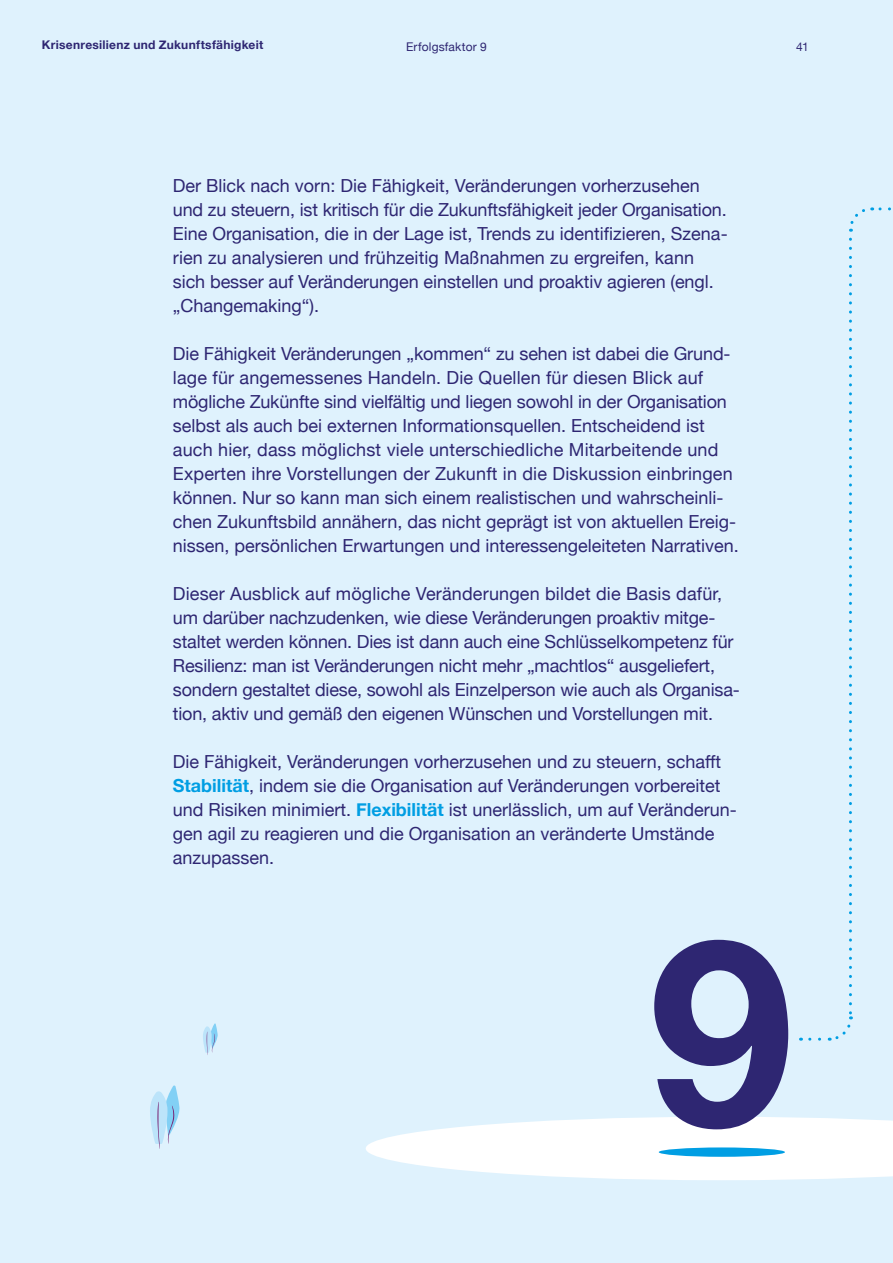
<style>
.page{position:relative;width:893px;height:1263px;background:#dff2fd}
.page>*{position:absolute;margin:0;border:0;box-sizing:border-box;transform-origin:0 0}
.t1{font:700 260.7px "Helvetica Neue";color:#2e2672}
.t2{font:18px/24px "Helvetica Neue";color:#2e2672}
.t3{font:700 12px "Helvetica Neue";letter-spacing:.025em;color:#2e2672}
.t4{font:12px "Helvetica Neue";letter-spacing:.015em;color:#2e2672}
.s1{font-weight:700;color:#009ee3}
</style>
<div class="page">
<svg style="left:366px;top:1117px;width:527px;height:63px"></svg>
<div style="left:659px;top:1147px;width:126px;height:10px;background:#009ee3;border-radius:50%"></div>
<svg style="left:849px;top:207px;width:42px;height:25px"></svg>
<svg style="left:829px;top:239px;width:24px;height:802px"></svg>
<svg style="left:800px;top:1038px;width:20px;height:3px"></svg>
<svg style="left:203px;top:1023px;width:15px;height:32px"></svg>
<svg style="left:150px;top:1085px;width:30px;height:64px"></svg>
<p class="t3" style="left:42px;top:35px;width:223px">Krisenresilienz und Zukunftsfähigkeit</p>
<p class="t4" style="left:796px;top:38px;width:14px">41</p>
<p class="t4" style="left:406px;top:38px;width:82px">Erfolgsfaktor 9</p>
<p class="t2" style="left:173px;top:175px;width:556px">Der Blick nach vorn: Die Fähigkeit, Veränderungen vorherzusehen und zu steuern, ist kritisch für die Zukunftsfähigkeit jeder Organisation.<br>Eine Organisation, die in der Lage ist, Trends zu identifizieren, Szena&shy;rien zu analysieren und frühzeitig Maßnahmen zu ergreifen, kann sich besser auf Veränderungen einstellen und proaktiv agieren (engl. „Changemaking“).</p>
<p class="t2" style="left:173px;top:343px;width:567px">Die Fähigkeit Veränderungen „kommen“ zu sehen ist dabei die Grund&shy;lage für angemessenes Handeln. Die Quellen für diesen Blick auf mögliche Zukünfte sind vielfältig und liegen sowohl in der Organisation selbst als auch bei externen Informationsquellen. Entscheidend ist auch hier, dass möglichst viele unterschiedliche Mitarbeitende und Experten ihre Vorstellungen der Zukunft in die Diskussion einbringen können. Nur so kann man sich einem realistischen und wahrscheinli&shy;chen Zukunftsbild annähern, das nicht geprägt ist von aktuellen Ereig&shy;nissen, persönlichen Erwartungen und interessengeleiteten Narrativen.</p>
<p class="t2" style="left:173px;top:583px;width:568px">Dieser Ausblick auf mögliche Veränderungen bildet die Basis dafür, um darüber nachzudenken, wie diese Veränderungen proaktiv mitge&shy;staltet werden können. Dies ist dann auch eine Schlüsselkompetenz für Resilienz: man ist Veränderungen nicht mehr „machtlos“ ausgeliefert, sondern gestaltet diese, sowohl als Einzelperson wie auch als Organisa&shy;tion, aktiv und gemäß den eigenen Wünschen und Vorstellungen mit.</p>
<p class="t2" style="left:173px;top:751px;width:565px">Die Fähigkeit, Veränderungen vorherzusehen und zu steuern, schafft <span class="s1">Stabilität</span>, indem sie die Organisation auf Veränderungen vorbereitet und Risiken minimiert. <span class="s1">Flexibilität</span> ist unerlässlich, um auf Veränderun&shy;gen agil zu reagieren und die Organisation an veränderte Umstände anzupassen.</p>
<h1 class="t1" style="left:649px;top:828px;width:146px">9</h1>
</div>
